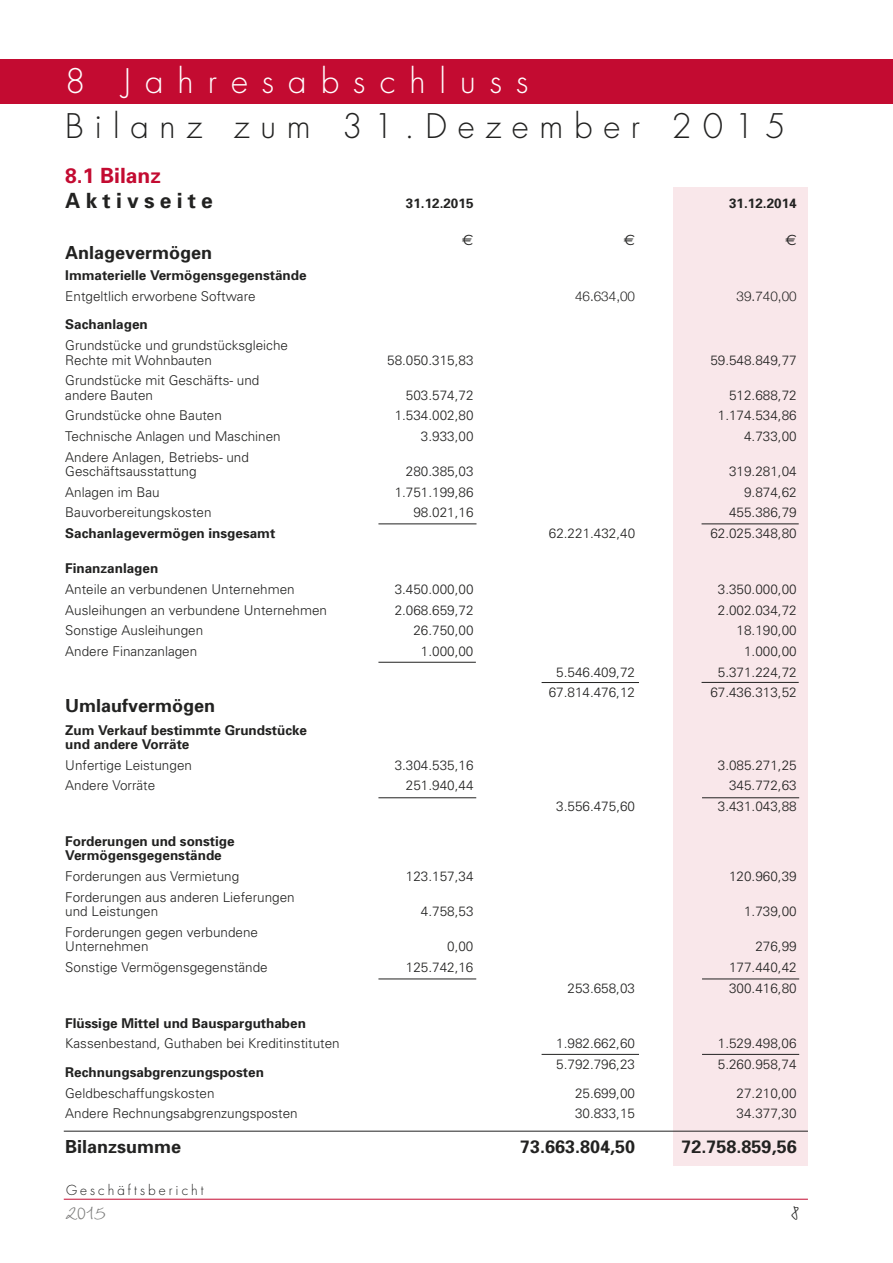
<style>
.page{position:relative;width:893px;height:1263px;background:#fff}
.page>*{position:absolute;margin:0;border:0;box-sizing:border-box;transform-origin:0 0}
.t1{font:300 33px "Futura";letter-spacing:.325em;color:#222221}
.t2{font:300 33px "Futura";letter-spacing:.425em;color:#fff}
.t3{font:27px "Wiesbaden Swing";color:#7b7b7a}
.t4{font:27px "Wiesbaden Swing";color:#222221}
.t5{font:700 21px "Univers";letter-spacing:.25em;color:#222221}
.t6{font:700 21px "Univers";color:#c30b31}
.t7{font:700 18px "Univers";color:#222221}
.t8{font:15px "Euro Sans";color:#222221}
.t9{font:300 13.5px/14.2px "Univers";color:#222221}
.t10{font:700 13.5px/14.4px "Univers";color:#222221}
.t11{font:300 13.5px "Helvetica Neue";color:#222221}
.t12{font:300 13.5px "Futura";letter-spacing:.225em;color:#222221}
</style>
<div class="page">
<hr style="left:64px;top:1199px;width:744px;height:1px;background:#c30b31">
<div style="left:673px;top:187px;width:135px;height:978px;background:#f9e7ea"></div>
<div style="left:0;top:60px;width:893px;height:44px;background:#c30b31"></div>
<hr style="left:378px;top:524px;width:98px;height:1px;background:#222221">
<hr style="left:378px;top:662px;width:98px;height:1px;background:#222221">
<hr style="left:542px;top:682px;width:97px;height:1px;background:#222221">
<hr style="left:542px;top:1054px;width:97px;height:1px;background:#222221">
<hr style="left:378px;top:797px;width:98px;height:1px;background:#222221">
<hr style="left:64px;top:1131px;width:744px;height:1px;background:#222221">
<hr style="left:701px;top:524px;width:98px;height:1px;background:#222221">
<hr style="left:701px;top:682px;width:98px;height:1px;background:#222221">
<hr style="left:702px;top:797px;width:97px;height:1px;background:#222221">
<hr style="left:378px;top:979px;width:98px;height:1px;background:#222221">
<hr style="left:702px;top:979px;width:97px;height:1px;background:#222221">
<hr style="left:702px;top:1054px;width:97px;height:1px;background:#222221">
<h1 class="t2" style="left:65px;top:65px;width:465px">8 Jahresabschluss</h1>
<h1 class="t1" style="left:65px;top:110px;width:722px">Bilanz zum 31.Dezember 2015</h1>
<h3 class="t6" style="left:65px;top:167px;width:97px">8.1 Bilanz</h3>
<h3 class="t5" style="left:65px;top:193px;width:149px">Aktivseite</h3>
<p class="t10" style="left:406px;top:197px;width:69px">31.12.2015</p>
<p class="t10" style="left:729px;top:197px;width:69px">31.12.2014</p>
<p class="t8" style="left:462px;top:231px;width:13px">€</p>
<p class="t8" style="left:624px;top:231px;width:13px">€</p>
<p class="t8" style="left:785px;top:231px;width:13px">€</p>
<h3 class="t7" style="left:65px;top:246px;width:148px">Anlagevermögen</h3>
<p class="t10" style="left:65px;top:269px;width:243px">Immaterielle Vermögensgegenstände</p>
<p class="t9" style="left:65px;top:290px;width:192px">Entgeltlich erworbene Software</p>
<p class="t11" style="left:575px;top:288px;width:62px">46.634,00</p>
<p class="t11" style="left:737px;top:288px;width:62px">39.740,00</p>
<p class="t10" style="left:65px;top:319px;width:84px">Sachanlagen</p>
<p class="t9" style="left:65px;top:339px;width:224px">Grundstücke und grundstücksgleiche<br>Rechte mit Wohnbauten</p>
<p class="t9" style="left:387px;top:354px;width:88px">58.050.315,83</p>
<p class="t9" style="left:710px;top:354px;width:88px">59.548.849,77</p>
<p class="t9" style="left:65px;top:374px;width:196px">Grundstücke mit Geschäfts- und andere Bauten</p>
<p class="t9" style="left:406px;top:389px;width:69px">503.574,72</p>
<p class="t9" style="left:729px;top:389px;width:69px">512.688,72</p>
<p class="t9" style="left:65px;top:410px;width:158px">Grundstücke ohne Bauten</p>
<p class="t9" style="left:395px;top:410px;width:80px">1.534.002,80</p>
<p class="t9" style="left:718px;top:410px;width:80px">1.174.534,86</p>
<p class="t9" style="left:65px;top:430px;width:217px">Technische Anlagen und Maschinen</p>
<p class="t9" style="left:421px;top:430px;width:54px">3.933,00</p>
<p class="t9" style="left:744px;top:430px;width:54px">4.733,00</p>
<p class="t9" style="left:65px;top:451px;width:185px">Andere Anlagen, Betriebs- und<br>Geschäftsausstattung</p>
<p class="t9" style="left:406px;top:465px;width:69px">280.385,03</p>
<p class="t9" style="left:729px;top:465px;width:69px">319.281,04</p>
<p class="t9" style="left:65px;top:486px;width:96px">Anlagen im Bau</p>
<p class="t9" style="left:395px;top:486px;width:80px">1.751.199,86</p>
<p class="t9" style="left:744px;top:486px;width:54px">9.874,62</p>
<p class="t9" style="left:65px;top:507px;width:148px">Bauvorbereitungskosten</p>
<p class="t9" style="left:413px;top:507px;width:62px">98.021,16</p>
<p class="t9" style="left:729px;top:507px;width:69px">455.386,79</p>
<p class="t10" style="left:65px;top:527px;width:211px">Sachanlagevermögen insgesamt</p>
<p class="t9" style="left:549px;top:527px;width:88px">62.221.432,40</p>
<p class="t9" style="left:710px;top:527px;width:88px">62.025.348,80</p>
<p class="t10" style="left:65px;top:562px;width:95px">Finanzanlagen</p>
<p class="t9" style="left:65px;top:583px;width:231px">Anteile an verbundenen Unternehmen</p>
<p class="t9" style="left:395px;top:583px;width:80px">3.450.000,00</p>
<p class="t9" style="left:718px;top:583px;width:80px">3.350.000,00</p>
<p class="t9" style="left:65px;top:604px;width:263px">Ausleihungen an verbundene Unternehmen</p>
<p class="t9" style="left:395px;top:604px;width:80px">2.068.659,72</p>
<p class="t9" style="left:718px;top:604px;width:80px">2.002.034,72</p>
<p class="t9" style="left:65px;top:624px;width:140px">Sonstige Ausleihungen</p>
<p class="t9" style="left:413px;top:624px;width:62px">26.750,00</p>
<p class="t9" style="left:737px;top:624px;width:62px">18.190,00</p>
<p class="t9" style="left:65px;top:645px;width:133px">Andere Finanzanlagen</p>
<p class="t9" style="left:421px;top:645px;width:54px">1.000,00</p>
<p class="t9" style="left:744px;top:645px;width:54px">1.000,00</p>
<p class="t9" style="left:556px;top:666px;width:80px">5.546.409,72</p>
<p class="t9" style="left:718px;top:666px;width:80px">5.371.224,72</p>
<p class="t9" style="left:549px;top:687px;width:88px">67.814.476,12</p>
<p class="t9" style="left:710px;top:687px;width:88px">67.436.313,52</p>
<h3 class="t7" style="left:65px;top:699px;width:151px">Umlaufvermögen</h3>
<p class="t10" style="left:65px;top:724px;width:243px">Zum Verkauf bestimmte Grundstücke und andere Vorräte</p>
<p class="t9" style="left:65px;top:759px;width:128px">Unfertige Leistungen</p>
<p class="t9" style="left:395px;top:759px;width:80px">3.304.535,16</p>
<p class="t9" style="left:718px;top:759px;width:80px">3.085.271,25</p>
<p class="t9" style="left:65px;top:779px;width:91px">Andere Vorräte</p>
<p class="t9" style="left:406px;top:779px;width:69px">251.940,44</p>
<p class="t9" style="left:729px;top:779px;width:69px">345.772,63</p>
<p class="t9" style="left:556px;top:800px;width:80px">3.556.475,60</p>
<p class="t9" style="left:718px;top:800px;width:80px">3.431.043,88</p>
<p class="t10" style="left:65px;top:835px;width:171px">Forderungen und sonstige<br>Vermögensgegenstände</p>
<p class="t9" style="left:65px;top:870px;width:175px">Forderungen aus Vermietung</p>
<p class="t9" style="left:406px;top:870px;width:69px">123.157,34</p>
<p class="t9" style="left:729px;top:870px;width:69px">120.960,39</p>
<p class="t9" style="left:65px;top:891px;width:231px">Forderungen aus anderen Lieferungen und Leistungen</p>
<p class="t9" style="left:421px;top:905px;width:54px">4.758,53</p>
<p class="t9" style="left:744px;top:905px;width:54px">1.739,00</p>
<p class="t9" style="left:65px;top:926px;width:194px">Forderungen gegen verbundene<br>Unternehmen</p>
<p class="t9" style="left:447px;top:940px;width:28px">0,00</p>
<p class="t9" style="left:755px;top:940px;width:43px">276,99</p>
<p class="t9" style="left:65px;top:961px;width:204px">Sonstige Vermögensgegenstände</p>
<p class="t9" style="left:406px;top:961px;width:69px">125.742,16</p>
<p class="t9" style="left:729px;top:961px;width:69px">177.440,42</p>
<p class="t9" style="left:567px;top:982px;width:69px">253.658,03</p>
<p class="t9" style="left:729px;top:982px;width:69px">300.416,80</p>
<p class="t10" style="left:65px;top:1017px;width:242px">Flüssige Mittel und Bausparguthaben</p>
<p class="t9" style="left:65px;top:1037px;width:276px">Kassenbestand, Guthaben bei Kreditinstituten</p>
<p class="t9" style="left:556px;top:1037px;width:80px">1.982.662,60</p>
<p class="t9" style="left:718px;top:1037px;width:80px">1.529.498,06</p>
<p class="t9" style="left:556px;top:1058px;width:80px">5.792.796,23</p>
<p class="t9" style="left:718px;top:1058px;width:80px">5.260.958,74</p>
<p class="t10" style="left:65px;top:1066px;width:200px">Rechnungsabgrenzungsposten</p>
<p class="t9" style="left:65px;top:1087px;width:151px">Geldbeschaffungskosten</p>
<p class="t9" style="left:575px;top:1087px;width:62px">25.699,00</p>
<p class="t9" style="left:737px;top:1087px;width:62px">27.210,00</p>
<p class="t9" style="left:65px;top:1107px;width:234px">Andere Rechnungsabgrenzungsposten</p>
<p class="t9" style="left:575px;top:1107px;width:62px">30.833,15</p>
<p class="t9" style="left:737px;top:1107px;width:62px">34.377,30</p>
<h3 class="t7" style="left:65px;top:1140px;width:117px">Bilanzsumme</h3>
<h3 class="t7" style="left:520px;top:1140px;width:117px">73.663.804,50</h3>
<h3 class="t7" style="left:682px;top:1140px;width:117px">72.758.859,56</h3>
<p class="t12" style="left:66px;top:1184px;width:139px">Geschäftsbericht</p>
<h2 class="t3" style="left:66px;top:1193px;width:41px">2015</h2>
<h2 class="t4" style="left:791px;top:1193px;width:10px">8</h2>
</div>
